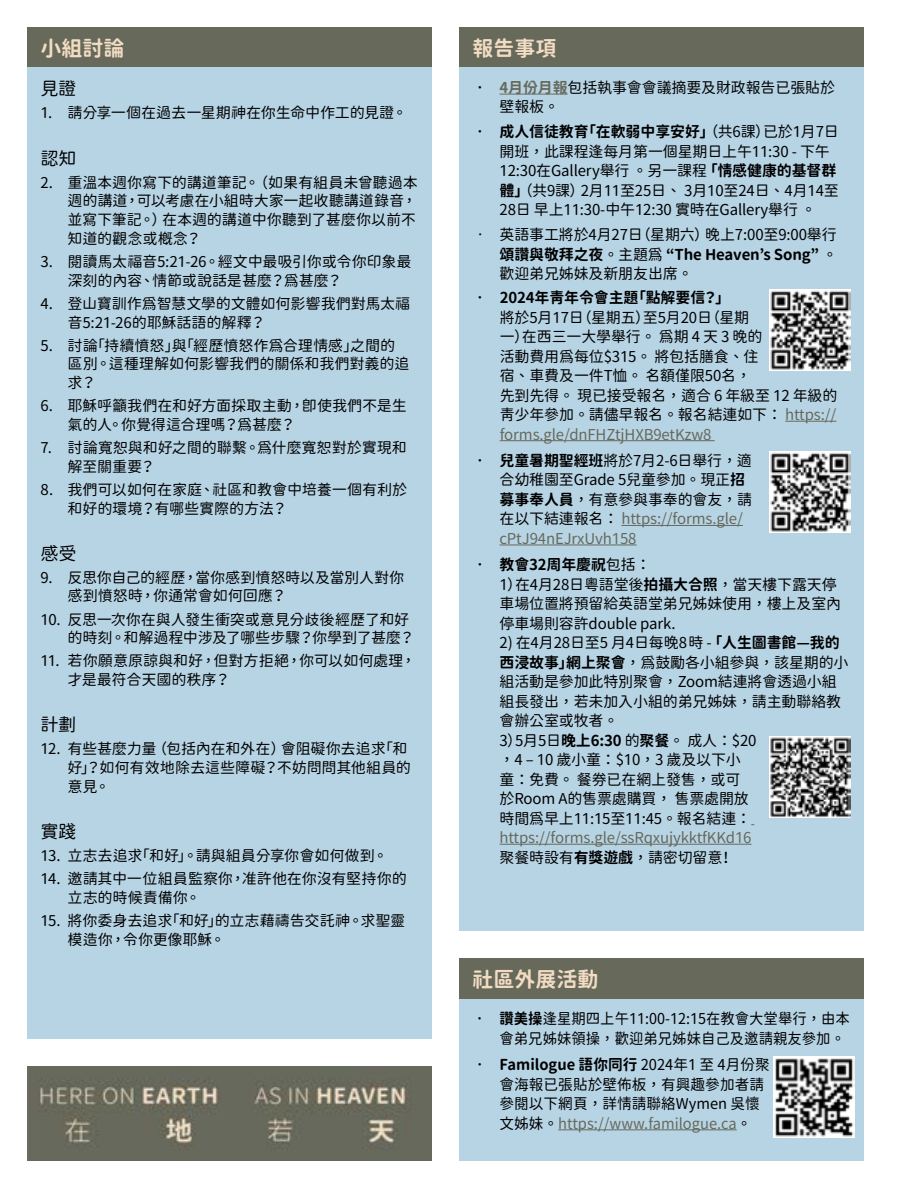
<style>
.page{position:relative;width:918px;height:1188px;background:#fff}
.page>*{position:absolute;margin:0;border:0;box-sizing:border-box;transform-origin:0 0}
.t1{font:21px "Gen Sen Rounded TW B";color:#f1dcc3}
.t2{font:17.85px "Gen Sen Rounded TW R";color:#000}
.t3{font:15px/19.5px "Gen Sen Rounded TW R";letter-spacing:-.01em;color:#000}
.t4{font:15px "Gen Sen Rounded TW B";letter-spacing:-.01em;color:#000}
.t5{font:15px/19.5px "Gen Sen Rounded TW R";letter-spacing:-.01em;color:#000;scale:.96 1}
.t6{font:15px/19.5px "Gen Sen Rounded TW R";letter-spacing:-.01em;color:#67695b}
.t7{font:14.85px/18.8px "Gen Sen Rounded TW R";letter-spacing:-.045em;color:#000}
.s1{font-family:"Gen Sen Rounded TW B"}
.s2{font-family:"Gen Sen Rounded TW B";color:#67695b}
.s3{font-family:"Gen Sen Rounded TW R"}
.s4{color:#67695b}
.s5{color:#000}
.s6{font-family:"Gen Sen Rounded TW B";color:#000}
</style>
<div class="page">
<div style="left:27px;top:27px;width:405px;height:41px;background:#67695b"></div>
<div style="left:459px;top:27px;width:405px;height:41px;background:#67695b"></div>
<div style="left:459px;top:958px;width:405px;height:41px;background:#67695b"></div>
<div style="left:27px;top:68px;width:405px;height:972px;background:#b7d4e5"></div>
<div style="left:459px;top:68px;width:405px;height:864px;background:#b7d4e5"></div>
<hr style="left:500px;top:94px;width:68px;height:1px;background:#67695b">
<hr style="left:785px;top:421px;width:51px;height:1px;background:#67695b">
<hr style="left:500px;top:440px;width:215px;height:1px;background:#67695b">
<hr style="left:622px;top:525px;width:121px;height:1px;background:#67695b">
<hr style="left:500px;top:545px;width:137px;height:1px;background:#67695b">
<hr style="left:500px;top:844px;width:252px;height:1px;background:#67695b">
<div style="left:459px;top:999px;width:405px;height:162px;background:#b7d4e5"></div>
<hr style="left:558px;top:1129px;width:179px;height:1px;background:#67695b">
<img style="left:773px;top:1056px;width:81px;height:81px">
<img style="left:27px;top:1066px;width:405px;height:95px">
<img style="left:770px;top:289px;width:80px;height:81px">
<img style="left:770px;top:451px;width:80px;height:81px">
<img style="left:770px;top:737px;width:80px;height:81px">
<h1 class="t1" style="left:40px;top:36px;width:85px">小組討論</h1>
<h1 class="t1" style="left:472px;top:36px;width:85px">報告事項</h1>
<p class="t2" style="left:40px;top:79px;width:38px">見證</p>
<p class="t7" style="left:40px;top:104px;width:369px">1. 請分享一個在過去一星期神在你生命中作工的見證。</p>
<p class="t2" style="left:40px;top:148px;width:38px">認知</p>
<p class="t7" style="left:68px;top:173px;width:352px;text-indent:-27px">2. 重溫本週你寫下的講道筆記。（如果有組員未曾聽過本週的講道，可以考慮在小組時大家一起收聽講道錄音，並寫下筆記。）在本週的講道中你聽到了甚麼你以前不知道的觀念或概念？</p>
<p class="t7" style="left:68px;top:252px;width:346px;text-indent:-27px">3. 閱讀馬太福音5:21-26。經文中最吸引你或令你印象最深刻的內容、情節或說話是甚麼？為甚麼？</p>
<p class="t7" style="left:68px;top:294px;width:345px;text-indent:-27px">4. 登山寶訓作為智慧文學的文體如何影響我們對馬太福音5:21-26的耶穌話語的解釋？</p>
<p class="t7" style="left:68px;top:336px;width:344px;text-indent:-27px">5. 討論「持續憤怒」與「經歷憤怒作為合理情感」之間的區別。這種理解如何影響我們的關係和我們對義的追求？</p>
<p class="t7" style="left:68px;top:397px;width:342px;text-indent:-27px">6. 耶穌呼籲我們在和好方面採取主動，即使我們不是生氣的人。你覺得這合理嗎？為甚麼？</p>
<p class="t7" style="left:68px;top:438px;width:342px;text-indent:-27px">7. 討論寬恕與和好之間的聯繫。為什麼寬恕對於實現和解至關重要？</p>
<p class="t7" style="left:68px;top:480px;width:342px;text-indent:-27px">8. 我們可以如何在家庭、社區和教會中培養一個有利於和好的環境？有哪些實際的方法？</p>
<p class="t2" style="left:40px;top:543px;width:38px">感受</p>
<p class="t7" style="left:68px;top:568px;width:339px;text-indent:-27px">9. 反思你自己的經歷，當你感到憤怒時以及當別人對你感到憤怒時，你通常會如何回應？</p>
<p class="t7" style="left:68px;top:610px;width:349px;text-indent:-27px">10. 反思一次你在與人發生衝突或意見分歧後經歷了和好的時刻。和解過程中涉及了哪些步驟？你學到了甚麼？</p>
<p class="t7" style="left:68px;top:652px;width:350px;text-indent:-27px">11. 若你願意原諒與和好，但對方拒絕，你可以如何處理，才是最符合天國的秩序？</p>
<p class="t2" style="left:40px;top:715px;width:38px">計劃</p>
<p class="t7" style="left:68px;top:740px;width:346px;text-indent:-27px">12. 有些甚麼力量（包括內在和外在）會阻礙你去追求「和好」？如何有效地除去這些障礙？不妨問問其他組員的意見。</p>
<p class="t2" style="left:40px;top:821px;width:38px">實踐</p>
<p class="t7" style="left:40px;top:847px;width:349px">13. 立志去追求「和好」。請與組員分享你會如何做到。</p>
<p class="t7" style="left:68px;top:870px;width:341px;text-indent:-27px">14. 邀請其中一位組員監察你，准許他在你沒有堅持你的立志的時候責備你。</p>
<p class="t7" style="left:68px;top:911px;width:340px;text-indent:-27px">15. 將你委身去追求「和好」的立志藉禱告交託神。求聖靈模造你，令你更像耶穌。</p>
<p class="t3" style="left:500px;top:78px;width:337px;text-indent:-27px"><span class="s1">•</span> <span class="s2">4月份月報</span>包括執事會會議摘要及財政報告已張貼於壁報板。</p>
<p class="t4" style="left:472px;top:123px;width:368px">• 成人信徒教育「在軟弱中享安好」 <span class="s3">（共6課）已於1月7日</span></p>
<p class="t3" style="left:500px;top:142px;width:341px">開班，此課程逢每月第一個星期日上午11:30 - 下午12:30在Gallery舉行 。另一課程 <span class="s1">「情感健康的基督群體」</span> （共9課）2月11至25日、 3月10至24日、4月14至28日 早上11:30-中午12:30 實時在Gallery舉行 。</p>
<p class="t3" style="left:473px;top:225px;width:366px">• 英語事工將於4月27日（星期六）晚上7:00至9:00舉行</p>
<p class="t4" style="left:500px;top:246px;width:339px">頌讚與敬拜之夜<span class="s3">。主題為</span> “The Heaven’s Song” <span class="s3">。</span></p>
<p class="t3" style="left:500px;top:264px;width:195px">歡迎弟兄姊妹及新朋友出席。</p>
<p class="t4" style="left:472px;top:289px;width:252px">• 2024年青年令會主題「點解要信？」</p>
<p class="t3" style="left:500px;top:308px;width:339px">將於5月17日（星期五）至5月20日（星期<br>一）在西三一大學舉行。 為期 4 天 3 晚的<br>活動費用為每位$315。 將包括膳食、住<br>宿、車費及一件T恤。 名額僅限50名，<br>先到先得。 現已接受報名，適合 6 年級至 12 年級的青少年參加。請儘早報名。報名結連如下： <span class="s4">https:// forms.gle/dnFHZtjHXB9etKzw8</span></p>
<p class="t3" style="left:500px;top:451px;width:254px;text-indent:-27px"><span class="s1">• 兒童暑期聖經班</span>將於7月2-6日舉行，適合幼稚園至Grade 5兒童參加。現正<span class="s1">招募事奉人員</span>，有意參與事奉的會友，請在以下結連報名： <span class="s4">https://forms.gle/ cPtJ94nEJrxUvh158</span></p>
<p class="t4" style="left:472px;top:556px;width:180px">• 教會32周年慶祝<span class="s3">包括：</span></p>
<p class="t3" style="left:500px;top:575px;width:343px">1）在4月28日粵語堂後<span class="s1">拍攝大合照</span>，當天樓下露天停車場位置將預留給英語堂弟兄姊妹使用，樓上及室內停車場則容許double park.</p>
<p class="t3" style="left:500px;top:633px;width:351px">2) 在4月28日至5 月4日每晚8時 - <span class="s1">「人生圖書館—我的西浸故事」網上聚會</span>，為鼓勵各小組參與，該星期的小組活動是參加此特別聚會，Zoom結連將會透過小組組長發出，若未加入小組的弟兄姊妹，請主動聯絡教會辦公室或牧者。<br>3）5月5日<span class="s1">晚上6:30</span> 的<span class="s1">聚餐</span>。 成人：$20<br>，4 – 10 歲小童：$10，3 歲及以下小<br>童：免費。 餐券已在網上發售，或可<br>於Room A的售票處購買， 售票處開放<br>時間為早上11:15至11:45。報名結連：</p>
<p class="t6" style="left:500px;top:828px;width:254px">https://forms.gle/ssRqxujykktfKKd16<span class="s5">聚餐時設有</span><span class="s6">有獎遊戲</span><span class="s5">，請密切留意！</span></p>
<h1 class="t1" style="left:472px;top:968px;width:127px">社區外展活動</h1>
<p class="t5" style="left:500px;top:1010px;width:367px;text-indent:-27px"><span class="s1">• 讚美操</span>逢星期四上午11:00-12:15在教會大堂舉行，由本會弟兄姊妹領操，歡迎弟兄姊妹自己及邀請親友參加。</p>
<p class="t4" style="left:472px;top:1056px;width:299px">• Familogue 語你同行 <span class="s3">2024年1 至 4月份聚</span></p>
<p class="t3" style="left:500px;top:1075px;width:266px">會海報已張貼於壁佈板，有興趣參加者請參閱以下網頁，詳情請聯絡Wymen 吳懷文姊妹。<span class="s4">https://www.familogue.ca</span>。</p>
</div>
